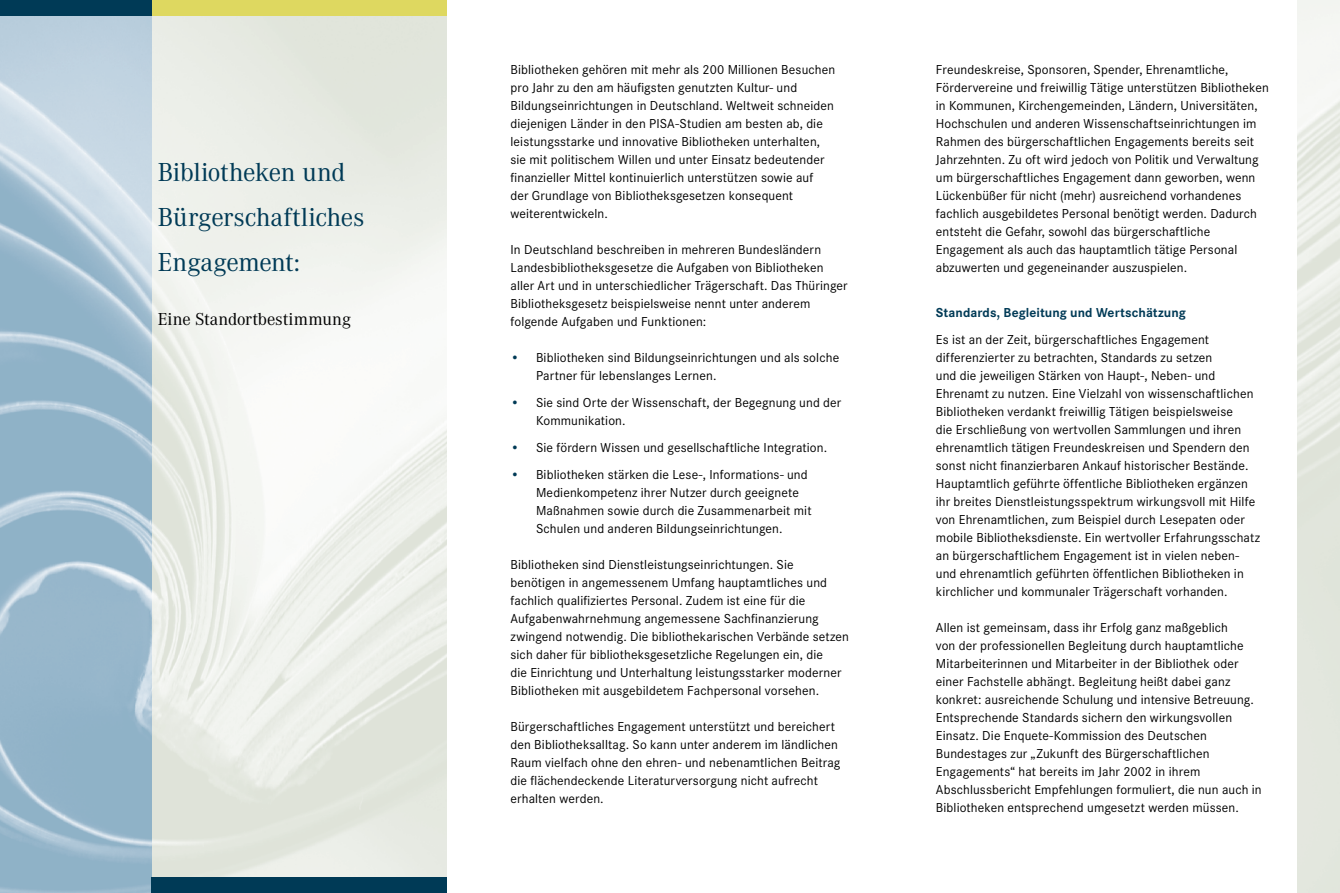
<style>
.page{position:relative;width:1340px;height:893px;background:#fff}
.page>*{position:absolute;margin:0;border:0;box-sizing:border-box;transform-origin:0 0}
.t1{font:27px/45px "Corporate A";letter-spacing:-.01em;color:#003a56}
.t2{font:18px "Corporate A";color:#000}
.t3{font:13.5px/18px "Corporate S";letter-spacing:.01em;color:#000}
.t4{font:700 13.5px "Corporate S";letter-spacing:.005em;color:#003a56}
.s1{color:#003a56}
</style>
<div class="page">
<img style="left:151px;top:16px;width:295px;height:861px">
<img style="left:0;top:16px;width:151px;height:877px">
<div style="left:151px;top:0;width:295px;height:16px;background:#ded860"></div>
<div style="left:0;top:0;width:151px;height:16px;background:#003a56"></div>
<div style="left:151px;top:877px;width:295px;height:16px;background:#003a56"></div>
<h1 class="t1" style="left:158px;top:150px;width:208px">Bibliotheken und<br>Bürgerschaftliches<br>Engagement:</h1>
<h2 class="t2" style="left:158px;top:309px;width:195px">Eine Standortbestimmung</h2>
<p class="t3" style="left:510px;top:61px;width:326px">Bibliotheken gehören mit mehr als 200 Millionen Besuchen pro Jahr zu den am häufigsten genutzten Kultur- und Bildungseinrichtungen in Deutschland. Weltweit schneiden diejenigen Länder in den PISA-Studien am besten ab, die leistungsstarke und innovative Bibliotheken unterhalten, sie mit politischem Willen und unter Einsatz bedeutender finanzieller Mittel kontinuierlich unterstützen sowie auf<br>der Grundlage von Bibliotheksgesetzen konsequent weiterentwickeln.</p>
<p class="t3" style="left:510px;top:241px;width:339px">In Deutschland beschreiben in mehreren Bundesländern Landesbibliotheksgesetze die Aufgaben von Bibliotheken aller Art und in unterschiedlicher Trägerschaft. Das Thüringer Bibliotheksgesetz beispielsweise nennt unter anderem folgende Aufgaben und Funktionen:</p>
<p class="t3" style="left:536px;top:349px;width:305px;text-indent:-26px"><span class="s1">•</span> Bibliotheken sind Bildungseinrichtungen und als solche<br>Partner für lebenslanges Lernen.</p>
<p class="t3" style="left:536px;top:394px;width:307px;text-indent:-26px"><span class="s1">•</span> Sie sind Orte der Wissenschaft, der Begegnung und der<br>Kommunikation.</p>
<p class="t3" style="left:510px;top:439px;width:318px"><span class="s1">•</span> Sie fördern Wissen und gesellschaftliche Integration.</p>
<p class="t3" style="left:536px;top:466px;width:277px;text-indent:-26px"><span class="s1">•</span> Bibliotheken stärken die Lese-, Informations- und Medienkompetenz ihrer Nutzer durch geeignete Maßnahmen sowie durch die Zusammenarbeit mit Schulen und anderen Bildungseinrichtungen.</p>
<p class="t3" style="left:510px;top:556px;width:340px">Bibliotheken sind Dienstleistungseinrichtungen. Sie benötigen in angemessenem Umfang hauptamtliches und fachlich qualifiziertes Personal. Zudem ist eine für die Aufgabenwahrnehmung angemessene Sachfinanzierung zwingend notwendig. Die bibliothekarischen Verbände setzen sich daher für bibliotheksgesetzliche Regelungen ein, die<br>die Einrichtung und Unterhaltung leistungsstarker moderner Bibliotheken mit ausgebildetem Fachpersonal vorsehen.</p>
<p class="t3" style="left:510px;top:718px;width:331px">Bürgerschaftliches Engagement unterstützt und bereichert den Bibliotheksalltag. So kann unter anderem im ländlichen Raum vielfach ohne den ehren- und nebenamtlichen Beitrag die flächendeckende Literaturversorgung nicht aufrecht erhalten werden.</p>
<p class="t3" style="left:935px;top:61px;width:334px">Freundeskreise, Sponsoren, Spender, Ehrenamtliche, Fördervereine und freiwillig Tätige unterstützen Bibliotheken in Kommunen, Kirchengemeinden, Ländern, Universitäten, Hochschulen und anderen Wissenschaftseinrichtungen im Rahmen des bürgerschaftlichen Engagements bereits seit Jahrzehnten. Zu oft wird jedoch von Politik und Verwaltung um bürgerschaftliches Engagement dann geworben, wenn Lückenbüßer für nicht (mehr) ausreichend vorhandenes fachlich ausgebildetes Personal benötigt werden. Dadurch entsteht die Gefahr, sowohl das bürgerschaftliche Engagement als auch das hauptamtlich tätige Personal abzuwerten und gegeneinander auszuspielen.</p>
<p class="t4" style="left:935px;top:305px;width:251px">Standards, Begleitung und Wertschätzung</p>
<p class="t3" style="left:935px;top:330px;width:326px">Es ist an der Zeit, bürgerschaftliches Engagement differenzierter zu betrachten, Standards zu setzen<br>und die jeweiligen Stärken von Haupt-, Neben- und Ehrenamt zu nutzen. Eine Vielzahl von wissenschaftlichen Bibliotheken verdankt freiwillig Tätigen beispielsweise<br>die Erschließung von wertvollen Sammlungen und ihren ehrenamtlich tätigen Freundeskreisen und Spendern den sonst nicht finanzierbaren Ankauf historischer Bestände.<br>Hauptamtlich geführte öffentliche Bibliotheken ergänzen ihr breites Dienstleistungsspektrum wirkungsvoll mit Hilfe von Ehrenamtlichen, zum Beispiel durch Lesepaten oder mobile Bibliotheksdienste. Ein wertvoller Erfahrungsschatz an bürgerschaftlichem Engagement ist in vielen neben&shy;und ehrenamtlich geführten öffentlichen Bibliotheken in kirchlicher und kommunaler Trägerschaft vorhanden.</p>
<p class="t3" style="left:935px;top:618px;width:327px">Allen ist gemeinsam, dass ihr Erfolg ganz maßgeblich<br>von der professionellen Begleitung durch hauptamtliche Mitarbeiterinnen und Mitarbeiter in der Bibliothek oder einer Fachstelle abhängt. Begleitung heißt dabei ganz konkret: ausreichende Schulung und intensive Betreuung.<br>Entsprechende Standards sichern den wirkungsvollen Einsatz. Die Enquete-Kommission des Deutschen Bundestages zur „Zukunft des Bürgerschaftlichen Engagements“ hat bereits im Jahr 2002 in ihrem Abschlussbericht Empfehlungen formuliert, die nun auch in Bibliotheken entsprechend umgesetzt werden müssen.</p>
</div>
